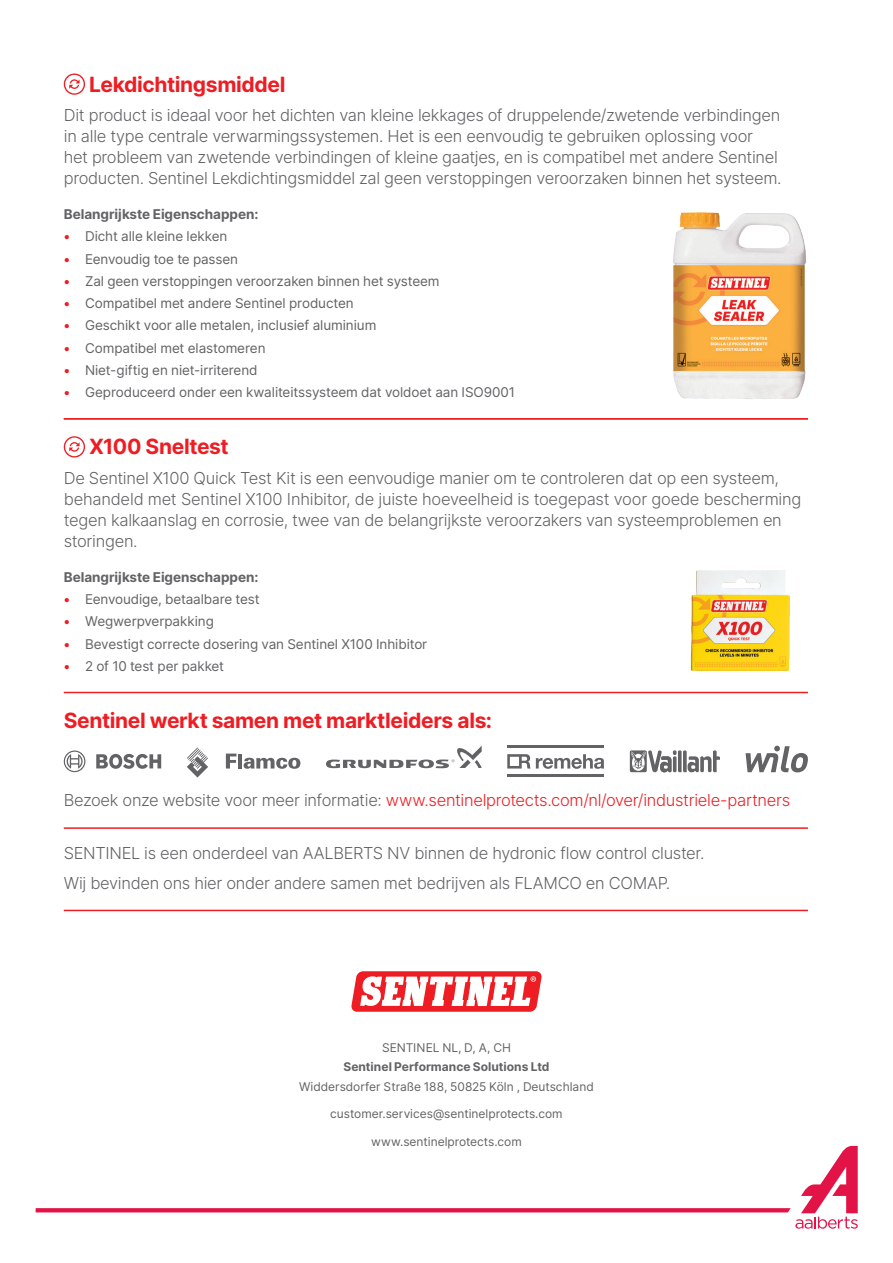
<style>
.page{position:relative;width:893px;height:1263px;background:#fff}
.page>*{position:absolute;margin:0;border:0;box-sizing:border-box;transform-origin:0 0}
.t1{font:700 21px "Inter";letter-spacing:-.015em;color:#ee1d23}
.t2{font:300 16.5px/21px "Inter";letter-spacing:-.02em;color:#636366}
.t3{font:300 16.5px "Inter";letter-spacing:-.02em;color:#ee1d23}
.t4{font:13.5px "Inter";letter-spacing:-.005em;color:#636366}
.t5{font:700 13.5px "Inter";color:#636366}
.t6{font:12px "Inter";color:#636366}
.t7{font:700 12px "Inter";color:#636366}
.s1{font-weight:700;color:#ee1d23}
.s2{color:#636366}
</style>
<div class="page">
<svg style="left:36px;top:1146px;width:822px;height:83px"></svg>
<svg style="left:64px;top:436px;width:21px;height:21px"></svg>
<div style="left:630px;top:750px;width:17px;height:22px;background:#636366;border-radius:2px"></div>
<svg style="left:631px;top:750px;width:89px;height:22px"></svg>
<svg style="left:96px;top:754px;width:65px;height:15px"></svg>
<svg style="left:64px;top:750px;width:21px;height:22px"></svg>
<svg style="left:326px;top:746px;width:156px;height:22px"></svg>
<hr style="left:507px;top:774px;width:97px;height:3px;background:#636366">
<hr style="left:507px;top:746px;width:97px;height:2px;background:#636366">
<svg style="left:536px;top:754px;width:68px;height:15px"></svg>
<svg style="left:507px;top:754px;width:23px;height:14px"></svg>
<svg style="left:746px;top:746px;width:62px;height:26px"></svg>
<svg style="left:187px;top:747px;width:21px;height:30px"></svg>
<svg style="left:226px;top:753px;width:10px;height:15px"></svg>
<hr style="left:238px;top:753px;width:4px;height:15px;background:#636366">
<svg style="left:244px;top:758px;width:56px;height:11px"></svg>
<svg style="left:64px;top:73px;width:21px;height:22px"></svg>
<img style="left:638px;top:212px;width:170px;height:208px">
<hr style="left:64px;top:418px;width:744px;height:1px;background:#ee1d23">
<hr style="left:64px;top:692px;width:744px;height:1px;background:#ee1d23">
<hr style="left:64px;top:827px;width:744px;height:2px;background:#ee1d23">
<hr style="left:64px;top:910px;width:744px;height:1px;background:#ee1d23">
<svg style="left:351px;top:971px;width:191px;height:41px"></svg>
<img style="left:690px;top:570px;width:100px;height:101px">
<p class="t1" style="left:89px;top:68px;width:198px">Lekdichtingsmiddel</p>
<p class="t2" style="left:64px;top:104px;width:719px">Dit product is ideaal voor het dichten van kleine lekkages of druppelende/zwetende verbindingen in alle type centrale verwarmingssystemen. Het is een eenvoudig te gebruiken oplossing voor<br>het probleem van zwetende verbindingen of kleine gaatjes, en is compatibel met andere Sentinel producten. Sentinel Lekdichtingsmiddel zal geen verstoppingen veroorzaken binnen het systeem.</p>
<p class="t5" style="left:64px;top:204px;width:196px">Belangrijkste Eigenschappen:</p>
<p class="t4" style="left:64px;top:227px;width:165px"><span class="s1">•</span> Dicht alle kleine lekken</p>
<p class="t4" style="left:64px;top:249px;width:176px"><span class="s1">•</span> Eenvoudig toe te passen</p>
<p class="t4" style="left:64px;top:271px;width:377px"><span class="s1">•</span> Zal geen verstoppingen veroorzaken binnen het systeem</p>
<p class="t4" style="left:64px;top:293px;width:291px"><span class="s1">•</span> Compatibel met andere Sentinel producten</p>
<p class="t4" style="left:64px;top:316px;width:314px"><span class="s1">•</span> Geschikt voor alle metalen, inclusief aluminium</p>
<p class="t4" style="left:64px;top:338px;width:203px"><span class="s1">•</span> Compatibel met elastomeren</p>
<p class="t4" style="left:64px;top:360px;width:195px"><span class="s1">•</span> Niet-giftig en niet-irriterend</p>
<p class="t4" style="left:64px;top:382px;width:453px"><span class="s1">•</span> Geproduceerd onder een kwaliteitssysteem dat voldoet aan ISO9001</p>
<p class="t1" style="left:89px;top:431px;width:141px">X100 Sneltest</p>
<p class="t2" style="left:64px;top:467px;width:739px">De Sentinel X100 Quick Test Kit is een eenvoudige manier om te controleren dat op een systeem, behandeld met Sentinel X100 Inhibitor, de juiste hoeveelheid is toegepast voor goede bescherming tegen kalkaanslag en corrosie, twee van de belangrijkste veroorzakers van systeemproblemen en storingen.</p>
<p class="t5" style="left:64px;top:567px;width:196px">Belangrijkste Eigenschappen:</p>
<p class="t4" style="left:64px;top:589px;width:197px"><span class="s1">•</span> Eenvoudige, betaalbare test</p>
<p class="t4" style="left:64px;top:612px;width:152px"><span class="s1">•</span> Wegwerpverpakking</p>
<p class="t4" style="left:64px;top:634px;width:365px"><span class="s1">•</span> Bevestigt correcte dosering van Sentinel X100 Inhibitor</p>
<p class="t4" style="left:64px;top:656px;width:162px"><span class="s1">•</span> 2 of 10 test per pakket</p>
<p class="t1" style="left:64px;top:705px;width:430px">Sentinel werkt samen met marktleiders als:</p>
<p class="t3" style="left:64px;top:789px;width:728px"><span class="s2">Bezoek onze website voor meer informatie:</span> www.sentinelprotects.com/nl/over/industriele-partners</p>
<p class="t2" style="left:64px;top:838px;width:642px;line-height:29.5px">SENTINEL is een onderdeel van AALBERTS NV binnen de hydronic flow control cluster.<br>Wij bevinden ons hier onder andere samen met bedrijven als FLAMCO en COMAP.</p>
<p class="t6" style="left:382px;top:1039px;width:130px">SENTINEL NL, D, A, CH</p>
<p class="t7" style="left:343px;top:1058px;width:207px">Sentinel Performance Solutions Ltd</p>
<p class="t6" style="left:299px;top:1077px;width:296px">Widdersdorfer Straße 188, 50825 Köln , Deutschland</p>
<p class="t6" style="left:330px;top:1105px;width:234px">customer.services@sentinelprotects.com</p>
<p class="t6" style="left:371px;top:1133px;width:152px">www.sentinelprotects.com</p>
</div>
